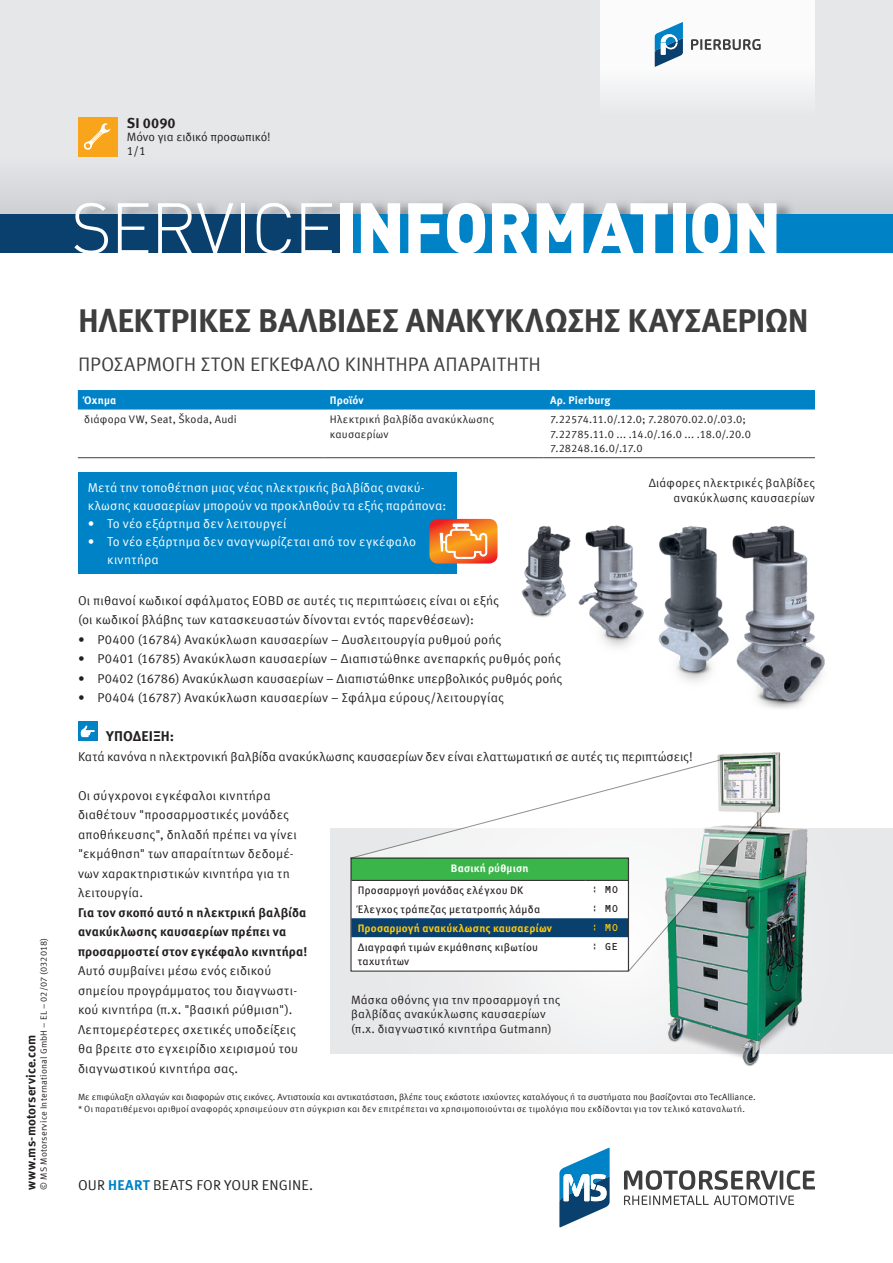
<style>
.page{position:relative;width:893px;height:1263px;background:#fff}
.page>*{position:absolute;margin:0;border:0;box-sizing:border-box;transform-origin:0 0}
.t1{font:900 70.5px "DIN Pro";letter-spacing:-.025em;color:#fff}
.t2{font:700 33px "Meta Offc Pro";letter-spacing:-.005em;color:#3e3e3f}
.t3{font:19.5px "Meta Offc Pro Norm";letter-spacing:.01em;color:#3e3e3f}
.t4{font:14.25px "Meta Offc Pro Norm";letter-spacing:.01em;color:#231f20}
.t5{font:700 14.25px "Meta Offc Pro";letter-spacing:.01em;color:#231f20}
.t6{font:12.75px/19.5px "Meta Offc Pro Norm";letter-spacing:.015em;color:#231f20}
.t7{font:12.75px/18px "Meta Offc Pro Norm";letter-spacing:.01em;color:#fff}
.t8{font:700 12.75px/19.5px "Meta Offc Pro";letter-spacing:.015em;color:#231f20}
.t9{font:12.75px "Meta Offc Pro Norm";letter-spacing:-.005em;color:#231f20}
.t10{font:12px/14.7px "Meta Offc Pro Norm";letter-spacing:.02em;color:#231f20;text-align:right}
.t11{font:12px "Meta Offc Pro Norm";color:#231f20}
.t12{font:10.8px/14.7px "Meta Offc Pro Norm";letter-spacing:-.005em;color:#231f20}
.t13{font:10.8px/14.7px "Meta Offc Pro";letter-spacing:.02em;color:#231f20}
.t14{font:10.8px/14.7px "Meta Offc Pro Norm";letter-spacing:.015em;color:#231f20}
.t15{font:700 10.8px "Meta Offc Pro";letter-spacing:.02em;color:#fff}
.t16{font:700 10.8px "Meta Offc Pro";letter-spacing:.02em;color:#feca0a}
.t17{font:10.8px "OCRB Let M";color:#231f20}
.t18{font:10.8px "OCRB Let M";color:#feca0a}
.t19{font:9px/12px "Meta Offc Pro Norm";color:#231f20}
.t20{font:9px "Meta Offc Pro Norm";letter-spacing:.02em;color:#231f20}
.s1{font-weight:300}
.s2{font-family:"Meta Offc Pro";font-weight:700;color:#0082c7}
</style>
<div class="page">
<svg style="left:624px;top:1170px;width:191px;height:35px"></svg>
<svg style="left:559px;top:1148px;width:51px;height:79px"></svg>
<div style="left:0;top:0;width:893px;height:224px;background:#e6e7e9"></div>
<div style="left:0;top:156px;width:893px;height:58px;background:#dcdee0"></div>
<div style="left:77px;top:198px;width:719px;height:16px;background:#231f20;opacity:.4"></div>
<div style="left:0;top:214px;width:893px;height:39px;background:#09406e"></div>
<div style="left:347px;top:214px;width:546px;height:39px;background:#0082c7"></div>
<div style="left:78px;top:117px;width:39px;height:39px;background:#f9a51b"></div>
<svg style="left:83px;top:123px;width:27px;height:27px"></svg>
<div style="left:600px;top:0;width:215px;height:117px;background:linear-gradient(to bottom,#fff,#edeeef)"></div>
<svg style="left:691px;top:39px;width:70px;height:11px"></svg>
<svg style="left:655px;top:22px;width:28px;height:45px"></svg>
<img style="left:521px;top:525px;width:304px;height:184px">
<svg style="left:330px;top:829px;width:563px;height:224px"></svg>
<img style="left:655px;top:752px;width:162px;height:314px">
<div style="left:78px;top:390px;width:737px;height:19px;background:#0082c7"></div>
<hr style="left:78px;top:457px;width:246px;height:1px;background:#3e3e3f">
<hr style="left:324px;top:457px;width:220px;height:1px;background:#3e3e3f">
<hr style="left:544px;top:457px;width:271px;height:1px;background:#3e3e3f">
<div style="left:78px;top:721px;width:19px;height:20px;background:#0082c7"></div>
<svg style="left:81px;top:725px;width:14px;height:12px"></svg>
<div style="left:78px;top:472px;width:378px;height:102px;background:#0082c7"></div>
<svg style="left:429px;top:519px;width:68px;height:44px;background:#f18642"></svg>
<svg style="left:351px;top:752px;width:422px;height:219px"></svg>
<div style="left:351px;top:858px;width:277px;height:113px;background:#fff"></div>
<div style="left:351px;top:858px;width:277px;height:22px;background:#3ab54a"></div>
<div style="left:353px;top:918px;width:274px;height:19px;background:#09406e"></div>
<hr style="left:351px;top:880px;width:234px;height:1px;background:#231f20">
<hr style="left:585px;top:880px;width:43px;height:1px;background:#231f20">
<div style="left:351px;top:858px;width:278px;height:113px;border:1px solid #231f20"></div>
<p class="t20" style="left:37px;top:1189px;width:253px;rotate:-90deg">© MS Motorservice International GmbH – EL – 02/07 (032018)</p>
<p class="t8" style="left:21px;top:1189px;width:156px;rotate:-90deg">www.ms-motorservice.com</p>
<p class="t5" style="left:127px;top:112px;width:50px">SI 0090</p>
<p class="t11" style="left:127px;top:128px;width:145px">Μόνο για ειδικό προσωπικό!</p>
<p class="t10" style="left:127px;top:143px;width:21px">1/1</p>
<h1 class="t1" style="left:71px;top:172px;width:712px"><span class="s1">SERVICE</span>INFORMATION</h1>
<h2 class="t2" style="left:78px;top:294px;width:732px">ΗΛΕΚΤΡΙΚΈΣ ΒΑΛΒΊΔΕΣ ΑΝΑΚΎΚΛΩΣΗΣ ΚΑΥΣΑΕΡΊΩΝ</h2>
<h3 class="t3" style="left:78px;top:349px;width:461px">ΠΡΟΣΑΡΜΟΓΉ ΣΤΟΝ ΕΓΚΈΦΑΛΟ ΚΙΝΗΤΉΡΑ ΑΠΑΡΑΊΤΗΤΗ</h3>
<p class="t15" style="left:84px;top:391px;width:34px">Όχημα</p>
<p class="t15" style="left:330px;top:391px;width:35px">Προϊόν</p>
<p class="t15" style="left:550px;top:391px;width:62px">Αρ. Pierburg</p>
<p class="t14" style="left:84px;top:411px;width:154px">διάφορα VW, Seat, Škoda, Audi</p>
<p class="t14" style="left:330px;top:411px;width:166px">Ηλεκτρική βαλβίδα ανακύκλωσης καυσαερίων</p>
<p class="t12" style="left:550px;top:411px;width:202px">7.22574.11.0/.12.0; 7.28070.02.0/.03.0;<br>7.22785.11.0 ... .14.0/.16.0 ... .18.0/.20.0<br>7.28248.16.0/.17.0</p>
<p class="t10" style="left:649px;top:475px;width:168px">Διάφορες ηλεκτρικές βαλβίδες ανακύκλωσης καυσαερίων</p>
<p class="t7" style="left:88px;top:478px;width:360px">Μετά την τοποθέτηση μιας νέας ηλεκτρικής βαλβίδας ανακύ&shy;κλωσης καυσαερίων μπορούν να προκληθούν τα εξής παράπονα:</p>
<p class="t7" style="left:88px;top:514px;width:200px">• Το νέο εξάρτημα δεν λειτουργεί</p>
<p class="t7" style="left:107px;top:532px;width:310px;text-indent:-19px">• Το νέο εξάρτημα δεν αναγνωρίζεται από τον εγκέφαλο κινητήρα</p>
<p class="t6" style="left:78px;top:590px;width:423px">Οι πιθανοί κωδικοί σφάλματος EOBD σε αυτές τις περιπτώσεις είναι οι εξής (οι κωδικοί βλάβης των κατασκευαστών δίνονται εντός παρενθέσεων):</p>
<p class="t6" style="left:78px;top:629px;width:425px">• P0400 (16784) Ανακύκλωση καυσαερίων – Δυσλειτουργία ρυθμού ροής</p>
<p class="t6" style="left:78px;top:648px;width:484px">• P0401 (16785) Ανακύκλωση καυσαερίων – Διαπιστώθηκε ανεπαρκής ρυθμός ροής</p>
<p class="t6" style="left:78px;top:667px;width:486px">• P0402 (16786) Ανακύκλωση καυσαερίων – Διαπιστώθηκε υπερβολικός ρυθμός ροής</p>
<p class="t6" style="left:78px;top:687px;width:427px">• P0404 (16787) Ανακύκλωση καυσαερίων – Σφάλμα εύρους/λειτουργίας</p>
<p class="t5" style="left:106px;top:725px;width:70px">ΥΠΌΔΕΙΞΗ:</p>
<p class="t9" style="left:78px;top:746px;width:616px">Κατά κανόνα η ηλεκτρονική βαλβίδα ανακύκλωσης καυσαερίων δεν είναι ελαττωματική σε αυτές τις περιπτώσεις!</p>
<p class="t6" style="left:78px;top:784px;width:220px">Οι σύγχρονοι εγκέφαλοι κινητήρα διαθέτουν "προσαρμοστικές μονάδες αποθήκευσης", δηλαδή πρέπει να γίνει "εκμάθηση" των απαραίτητων δεδομέ&shy;νων χαρακτηριστικών κινητήρα για τη λειτουργία.</p>
<p class="t8" style="left:78px;top:901px;width:231px">Για τον σκοπό αυτό η ηλεκτρική βαλβίδα ανακύκλωσης καυσαερίων πρέπει να προσαρμοστεί στον εγκέφαλο κινητήρα!</p>
<p class="t6" style="left:78px;top:960px;width:222px">Αυτό συμβαίνει μέσω ενός ειδικού σημείου προγράμματος του διαγνωστι&shy;κού κινητήρα (π.χ. "βασική ρύθμιση").<br>Λεπτομερέστερες σχετικές υποδείξεις θα βρειτε στο εγχειρίδιο χειρισμού του διαγνωστικού κινητήρα σας.</p>
<p class="t15" style="left:451px;top:860px;width:79px">Βασική ρύθμιση</p>
<p class="t13" style="left:358px;top:882px;width:167px">Προσαρμογή μονάδας ελέγχου DK</p>
<p class="t17" style="left:592px;top:886px;width:28px">¦ MO</p>
<p class="t13" style="left:358px;top:901px;width:184px">Έλεγχος τράπεζας μετατροπής λάμδα</p>
<p class="t17" style="left:592px;top:905px;width:28px">¦ MO</p>
<p class="t16" style="left:358px;top:920px;width:196px">Προσαρμογή ανακύκλωσης καυσαερίων</p>
<p class="t18" style="left:592px;top:924px;width:28px">¦ MO</p>
<p class="t13" style="left:358px;top:939px;width:182px">Διαγραφή τιμών εκμάθησης κιβωτίου ταχυτήτων</p>
<p class="t17" style="left:592px;top:942px;width:28px">¦ GE</p>
<p class="t10" style="left:351px;top:991px;width:211px;text-align:left">Μάσκα οθόνης για την προσαρμογή της βαλβίδας ανακύκλωσης καυσαερίων (π.χ. διαγνωστικό κινητήρα Gutmann)</p>
<p class="t19" style="left:78px;top:1090px;width:679px">Με επιφύλαξη αλλαγών και διαφορών στις εικόνες. Αντιστοιχία και αντικατάσταση, βλέπε τους εκάστοτε ισχύοντες καταλόγους ή τα συστήματα που βασίζονται στο TecAlliance. * Οι παρατιθέμενοι αριθμοί αναφοράς χρησιμεύουν στη σύγκριση και δεν επιτρέπεται να χρησιμοποιούνται σε τιμολόγια που εκδίδονται για τον τελικό καταναλωτή.</p>
<p class="t4" style="left:78px;top:1174px;width:237px">OUR <span class="s2">HEART</span> BEATS FOR YOUR ENGINE.</p>
</div>
